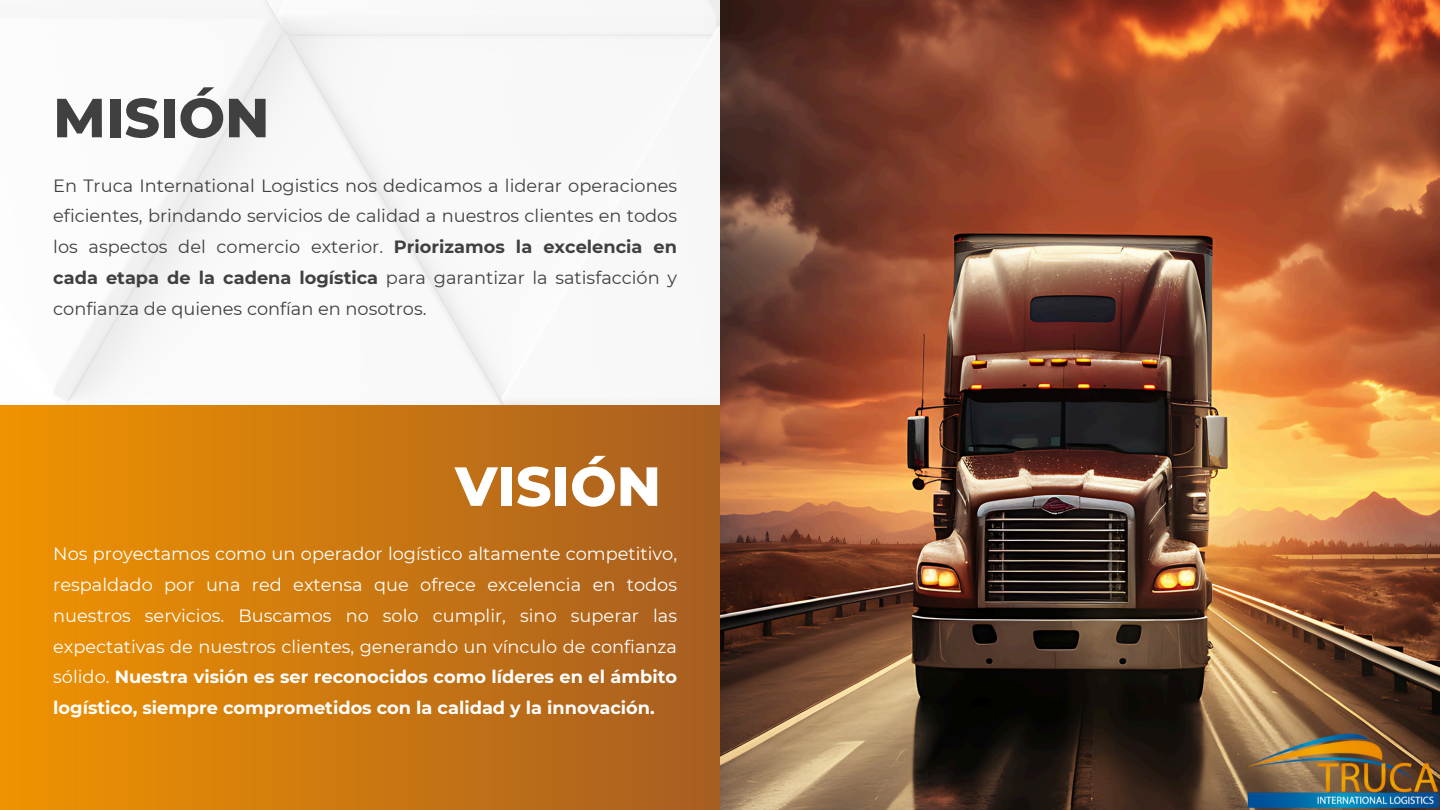
<style>
.page{position:relative;width:1440px;height:810px;background:#fff}
.page>*{position:absolute;margin:0;border:0;box-sizing:border-box;transform-origin:0 0}
.t1{font:800 55px "Montserrat";color:#404040}
.t2{font:800 55px "Montserrat";color:#fff}
.t3{font:17.8px/30.8px "Montserrat";color:#fff;text-align:justify}
.t4{font:17.8px/30.8px "Montserrat";color:#404040;text-align:justify}
.s1{font-weight:700}
</style>
<div class="page">
<img style="left:54px;top:0;width:666px;height:405px">
<img style="left:720px;top:0;width:720px;height:810px">
<div style="left:0;top:405px;width:720px;height:405px;background:linear-gradient(to right,#f09300,#a75e22)"></div>
<img style="left:1247px;top:732px;width:193px;height:78px">
<h1 class="t1" style="left:53px;top:84px;width:218px">MISIÓN</h1>
<p class="t4" style="left:53px;top:170px;width:625px">En Truca International Logistics nos dedicamos a liderar operaciones eficientes, brindando servicios de calidad a nuestros clientes en todos los aspectos del comercio exterior. <span class="s1">Priorizamos la excelencia en cada etapa de la cadena logística</span> para garantizar la satisfacción y confianza de quienes confían en nosotros.</p>
<h1 class="t2" style="left:455px;top:453px;width:207px">VISIÓN</h1>
<p class="t3" style="left:53px;top:539px;width:625px">Nos proyectamos como un operador logístico altamente competitivo, respaldado por una red extensa que ofrece excelencia en todos nuestros servicios. Buscamos no solo cumplir, sino superar las expectativas de nuestros clientes, generando un vínculo de confianza sólido. <span class="s1">Nuestra visión es ser reconocidos como líderes en el ámbito logístico, siempre comprometidos con la calidad y la innovación.</span></p>
</div>
